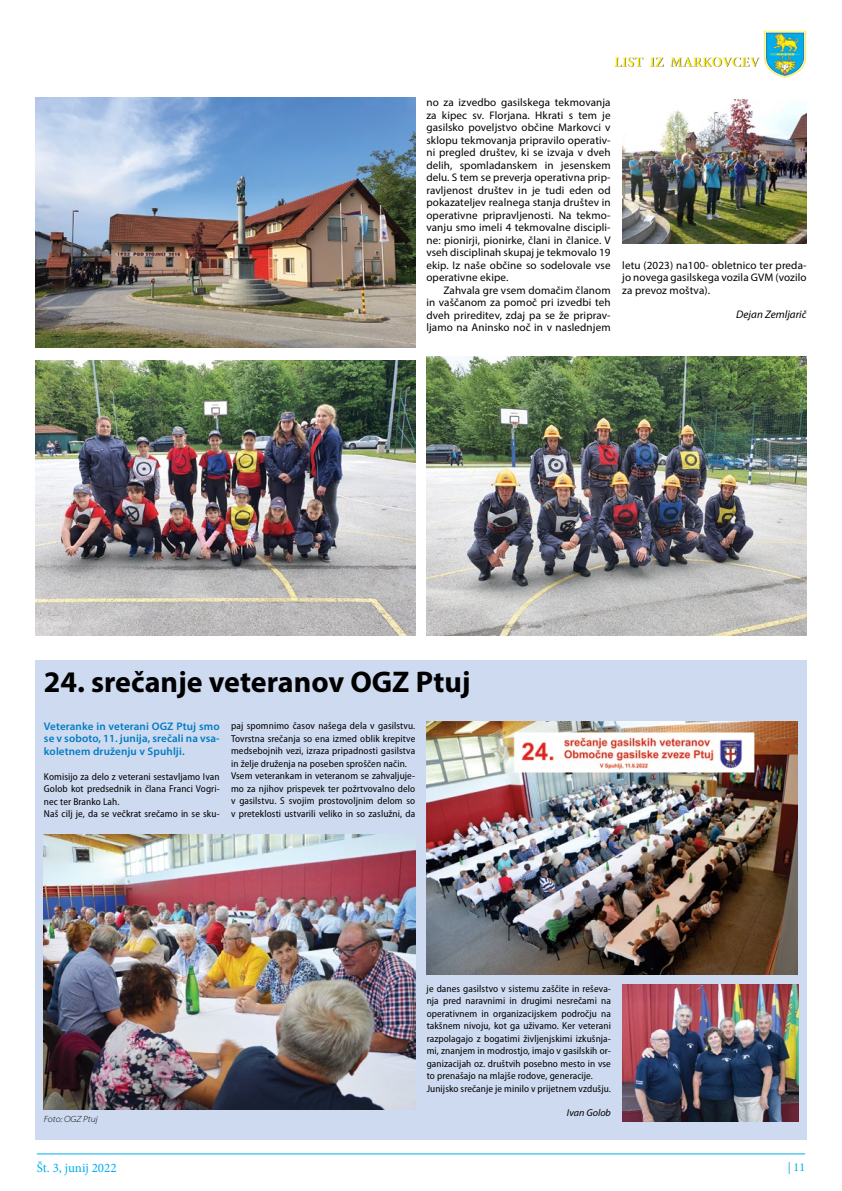
<style>
.page{position:relative;width:842px;height:1191px;background:#fff}
.page>*{position:absolute;margin:0;border:0;box-sizing:border-box;transform-origin:0 0}
.t1{font:700 30px "Myriad Pro";color:#000}
.t2{font:13px "Minion Pro";color:#00aeef}
.t3{font:12px "Minion Pro";color:#00aeef}
.t4{font:11px/12.5px "Myriad Pro";letter-spacing:.01em;color:#000;text-align:justify}
.t5{font:600 11px/12.5px "Myriad Pro";letter-spacing:.01em;color:#007cc2;text-align:justify}
.t6{font:italic 11px "Myriad Pro";color:#000}
.t7{font:semi-condensed 10px/12.5px "Myriad Pro";letter-spacing:.01em;color:#000}
.t8{font:italic 10px "Myriad Pro";color:#000}
.t9{font:italic 300 semi-expanded 9px "Myriad Pro";color:#000}
</style>
<div class="page">
<img style="left:615px;top:57px;width:144px;height:10px">
<img style="left:764px;top:30px;width:42px;height:48px">
<hr style="left:37px;top:1153px;width:768px;height:1px;background:#00aeef">
<img style="left:622px;top:99px;width:184px;height:144px">
<img style="left:35px;top:360px;width:380px;height:275px">
<img style="left:427px;top:356px;width:379px;height:279px">
<div style="left:35px;top:660px;width:771px;height:479px;background:#cedaf0"></div>
<img style="left:44px;top:834px;width:371px;height:275px">
<img style="left:622px;top:984px;width:176px;height:137px">
<img style="left:426px;top:721px;width:372px;height:253px">
<img style="left:35px;top:98px;width:380px;height:250px">
<p class="t4" style="left:426px;top:96px;width:186px">no za izvedbo gasilskega tekmovanja za kipec sv. Florjana. Hkrati s tem je gasilsko poveljstvo občine Markovci v sklopu tekmovanja pripravilo operativ&shy;ni pregled društev, ki se izvaja v dveh delih, spomladanskem in jesenskem delu. S tem se preverja operativna prip&shy;ravljenost društev in je tudi eden od pokazateljev realnega stanja društev in operativne pripravljenosti. Na tekmo&shy;vanju smo imeli 4 tekmovalne discipli&shy;ne: pionirji, pionirke, člani in članice. V vseh disciplinah skupaj je tekmovalo 19 ekip. Iz naše občine so sodelovale vse operativne ekipe.</p>
<p class="t4" style="left:426px;top:284px;width:186px;text-indent:17px">Zahvala gre vsem domačim članom in vaščanom za pomoč pri izvedbi teh dveh prireditev, zdaj pa se že priprav&shy;ljamo na Aninsko noč in v naslednjem</p>
<p class="t4" style="left:622px;top:258px;width:186px">letu (2023) na100- obletnico ter preda&shy;jo novega gasilskega vozila GVM (vozilo za prevoz moštva).</p>
<p class="t6" style="left:736px;top:308px;width:72px">Dejan Zemljarič</p>
<h1 class="t1" style="left:44px;top:662px;width:428px">24. srečanje veteranov OGZ Ptuj</h1>
<p class="t5" style="left:44px;top:719px;width:177px">Veteranke in veterani OGZ Ptuj smo se v soboto, 11. junija, srečali na vsa&shy;koletnem druženju v Spuhlji.</p>
<p class="t7" style="left:44px;top:770px;width:177px">Komisijo za delo z veterani sestavljamo Ivan Golob kot predsednik in člana Franci Vogri&shy;nec ter Branko Lah.<br>Naš cilj je, da se večkrat srečamo in se sku-</p>
<p class="t7" style="left:231px;top:719px;width:186px">paj spomnimo časov našega dela v gasilstvu.<br>Tovrstna srečanja so ena izmed oblik krepitve medsebojnih vezi, izraza pripadnosti gasilstva in želje druženja na poseben sproščen način.<br>Vsem veterankam in veteranom se zahvaljuje&shy;mo za njihov prispevek ter požrtvovalno delo v gasilstvu. S svojim prostovoljnim delom so v preteklosti ustvarili veliko in so zaslužni, da</p>
<p class="t9" style="left:44px;top:1113px;width:55px">Foto: OGZ Ptuj</p>
<p class="t7" style="left:427px;top:982px;width:186px">je danes gasilstvo v sistemu zaščite in reševa&shy;nja pred naravnimi in drugimi nesrečami na operativnem in organizacijskem področju na takšnem nivoju, kot ga uživamo. Ker veterani razpolagajo z bogatimi življenjskimi izkušnja&shy;mi, znanjem in modrostjo, imajo v gasilskih or&shy;ganizacijah oz. društvih posebno mesto in vse to prenašajo na mlajše rodove, generacije.<br>Junijsko srečanje je minilo v prijetnem vzdušju.</p>
<p class="t8" style="left:567px;top:1107px;width:45px">Ivan Golob</p>
<h2 class="t2" style="left:37px;top:1159px;width:81px">Št. 3, junij 2022</h2>
<p class="t3" style="left:788px;top:1159px;width:19px">| 11</p>
</div>
